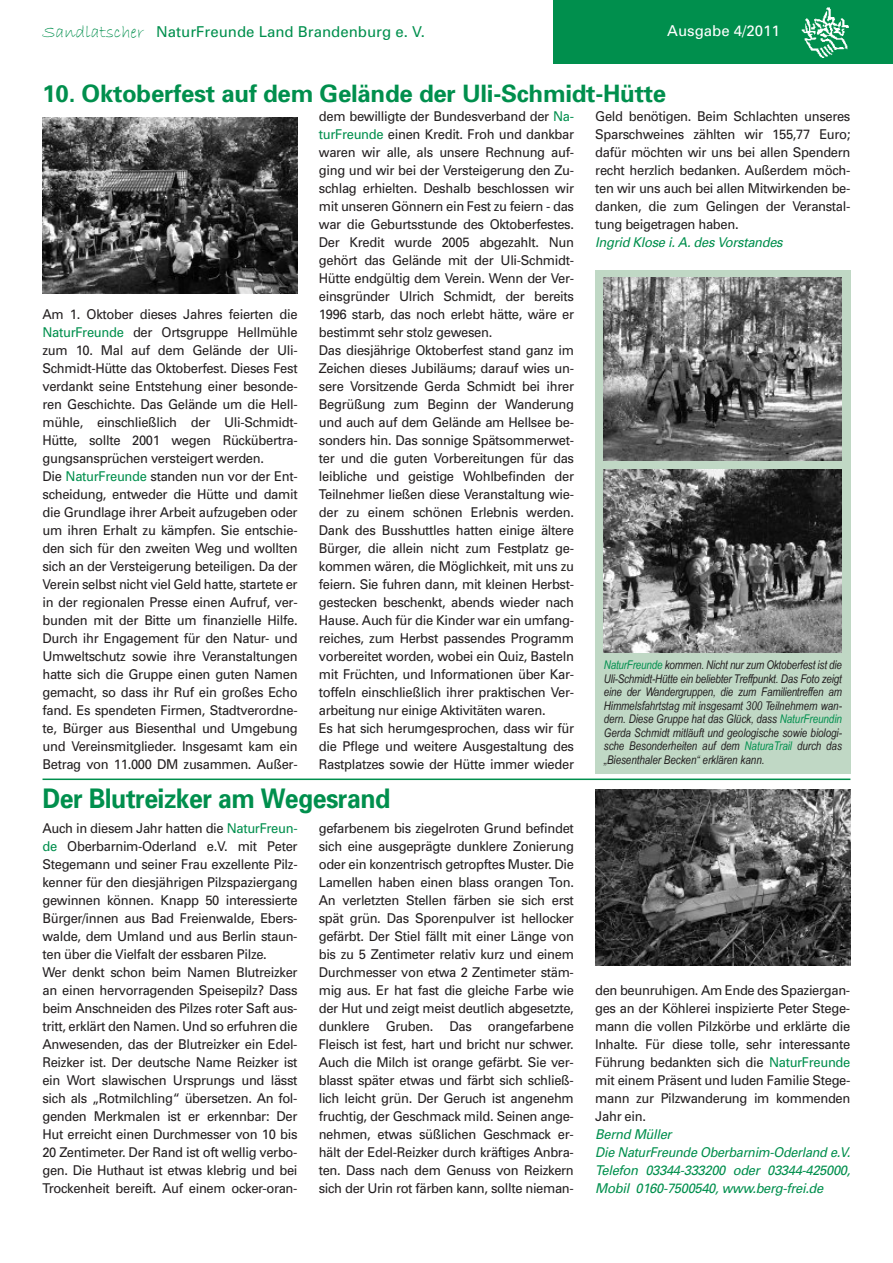
<style>
.page{position:relative;width:893px;height:1263px;background:#fff}
.page>*{position:absolute;margin:0;border:0;box-sizing:border-box;transform-origin:0 0}
.t1{font:700 27px "Univers";letter-spacing:-.02em;color:#008f4d;scale:.92 1}
.t2{font:700 24px "Univers";letter-spacing:-.01em;color:#008f4d}
.t3{font:15px "Univers";color:#008f4d}
.t4{font:15px "Univers";color:#fff}
.t5{font:13.5px/18px "Univers";letter-spacing:-.025em;color:#231f20;scale:.96 1}
.t6{font:italic 13.5px/18px "Univers";letter-spacing:-.025em;color:#008f4d;scale:.96 1}
.t7{font:italic 12px/13.5px "Arial Narrow";letter-spacing:-.005em;color:#231f20;text-align:justify}
.s1{font-family:"Bradley Hand ITC";font-size:18px}
.s2{color:#008f4d}
</style>
<div class="page">
<div style="left:595px;top:270px;width:255px;height:504px;background:#c0d8c5"></div>
<div style="left:553px;top:0;width:340px;height:64px;background:#008f4d"></div>
<img style="left:801px;top:7px;width:48px;height:50px">
<hr style="left:43px;top:778px;width:807px;height:2px;background:#008f4d">
<img style="left:43px;top:118px;width:255px;height:176px">
<img style="left:604px;top:278px;width:238px;height:183px">
<img style="left:604px;top:469px;width:238px;height:183px">
<img style="left:595px;top:789px;width:255px;height:177px">
<p class="t3" style="left:43px;top:26px;width:384px"><span class="s1">Sandlatscher</span> NaturFreunde Land Brandenburg e. V.</p>
<p class="t4" style="left:667px;top:26px;width:114px">Ausgabe 4/2011</p>
<h2 class="t2" style="left:43px;top:85px;width:625px">10. Oktoberfest auf dem Gelände der Uli-Schmidt-Hütte</h2>
<p class="t5" style="left:43px;top:306px;width:267px">Am 1. Oktober dieses Jahres feierten die <span class="s2">NaturFreunde</span> der Ortsgruppe Hellmühle zum 10. Mal auf dem Gelände der Uli-Schmidt-Hütte das Oktoberfest. Dieses Fest verdankt seine Entstehung einer besonde&shy;ren Geschichte. Das Gelände um die Hell&shy;mühle, einschließlich der Uli-Schmidt-Hütte, sollte 2001 wegen Rückübertra&shy;gungsansprüchen versteigert werden.<br>Die <span class="s2">NaturFreunde</span> standen nun vor der Ent&shy;scheidung, entweder die Hütte und damit die Grundlage ihrer Arbeit aufzugeben oder um ihren Erhalt zu kämpfen. Sie entschie&shy;den sich für den zweiten Weg und wollten sich an der Versteigerung beteiligen. Da der Verein selbst nicht viel Geld hatte, startete er in der regionalen Presse einen Aufruf, ver&shy;bunden mit der Bitte um finanzielle Hilfe.<br>Durch ihr Engagement für den Natur- und Umweltschutz sowie ihre Veranstaltungen hatte sich die Gruppe einen guten Namen gemacht, so dass ihr Ruf ein großes Echo fand. Es spendeten Firmen, Stadtverordne&shy;te, Bürger aus Biesenthal und Umgebung und Vereinsmitglieder. Insgesamt kam ein Betrag von 11.000 DM zusammen. Außer-</p>
<p class="t5" style="left:319px;top:108px;width:267px">dem bewilligte der Bundesverband der <span class="s2">Na&shy;turFreunde</span> einen Kredit. Froh und dankbar waren wir alle, als unsere Rechnung auf&shy;ging und wir bei der Versteigerung den Zu&shy;schlag erhielten. Deshalb beschlossen wir mit unseren Gönnern ein Fest zu feiern - das war die Geburtsstunde des Oktoberfestes.<br>Der Kredit wurde 2005 abgezahlt. Nun gehört das Gelände mit der Uli-Schmidt-Hütte endgültig dem Verein. Wenn der Ver&shy;einsgründer Ulrich Schmidt, der bereits 1996 starb, das noch erlebt hätte, wäre er bestimmt sehr stolz gewesen.<br>Das diesjährige Oktoberfest stand ganz im Zeichen dieses Jubiläums; darauf wies un&shy;sere Vorsitzende Gerda Schmidt bei ihrer Begrüßung zum Beginn der Wanderung und auch auf dem Gelände am Hellsee be&shy;sonders hin. Das sonnige Spätsommerwet&shy;ter und die guten Vorbereitungen für das leibliche und geistige Wohlbefinden der Teilnehmer ließen diese Veranstaltung wie&shy;der zu einem schönen Erlebnis werden.<br>Dank des Busshuttles hatten einige ältere Bürger, die allein nicht zum Festplatz ge&shy;kommen wären, die Möglichkeit, mit uns zu feiern. Sie fuhren dann, mit kleinen Herbst&shy;gestecken beschenkt, abends wieder nach Hause. Auch für die Kinder war ein umfang&shy;reiches, zum Herbst passendes Programm vorbereitet worden, wobei ein Quiz, Basteln mit Früchten, und Informationen über Kar&shy;toffeln einschließlich ihrer praktischen Ver&shy;arbeitung nur einige Aktivitäten waren.<br>Es hat sich herumgesprochen, dass wir für die Pflege und weitere Ausgestaltung des Rastplatzes sowie der Hütte immer wieder</p>
<p class="t5" style="left:595px;top:108px;width:267px;text-align:justify">Geld benötigen. Beim Schlachten unseres Sparschweines zählten wir 155,77 Euro; dafür möchten wir uns bei allen Spendern recht herzlich bedanken. Außerdem möch&shy;ten wir uns auch bei allen Mitwirkenden be&shy;danken, die zum Gelingen der Veranstal&shy;tung beigetragen haben.</p>
<p class="t6" style="left:595px;top:234px;width:197px">Ingrid Klose i. A. des Vorstandes</p>
<p class="t7" style="left:604px;top:658px;width:240px"><span class="s2">NaturFreunde</span> kommen. Nicht nur zum Oktoberfest ist die Uli-Schmidt-Hütte ein beliebter Treffpunkt. Das Foto zeigt eine der Wandergruppen, die zum Familientreffen am Himmelsfahrtstag mit insgesamt 300 Teilnehmern wan&shy;dern. Diese Gruppe hat das Glück, dass <span class="s2">NaturFreundin </span>Gerda Schmidt mitläuft und geologische sowie biologi&shy;sche Besonderheiten auf dem <span class="s2">NaturaTrail</span> durch das „Biesenthaler Becken“ erklären kann.</p>
<h1 class="t1" style="left:43px;top:789px;width:379px">Der Blutreizker am Wegesrand</h1>
<p class="t5" style="left:42px;top:820px;width:267px">Auch in diesem Jahr hatten die <span class="s2">NaturFreun&shy;de</span> Oberbarnim-Oderland e.V. mit Peter Stegemann und seiner Frau exzellente Pilz&shy;kenner für den diesjährigen Pilzspaziergang gewinnen können. Knapp 50 interessierte Bürger/innen aus Bad Freienwalde, Ebers&shy;walde, dem Umland und aus Berlin staun&shy;ten über die Vielfalt der essbaren Pilze.<br>Wer denkt schon beim Namen Blutreizker an einen hervorragenden Speisepilz? Dass beim Anschneiden des Pilzes roter Saft aus&shy;tritt, erklärt den Namen. Und so erfuhren die Anwesenden, das der Blutreizker ein Edel-Reizker ist. Der deutsche Name Reizker ist ein Wort slawischen Ursprungs und lässt sich als „Rotmilchling“ übersetzen. An fol&shy;genden Merkmalen ist er erkennbar: Der Hut erreicht einen Durchmesser von 10 bis 20 Zentimeter. Der Rand ist oft wellig verbo&shy;gen. Die Huthaut ist etwas klebrig und bei Trockenheit bereift. Auf einem ocker-oran-</p>
<p class="t5" style="left:319px;top:820px;width:267px;text-align:justify">gefarbenem bis ziegelroten Grund befindet sich eine ausgeprägte dunklere Zonierung oder ein konzentrisch getropftes Muster. Die Lamellen haben einen blass orangen Ton.<br>An verletzten Stellen färben sie sich erst spät grün. Das Sporenpulver ist hellocker gefärbt. Der Stiel fällt mit einer Länge von bis zu 5 Zentimeter relativ kurz und einem Durchmesser von etwa 2 Zentimeter stäm&shy;mig aus. Er hat fast die gleiche Farbe wie der Hut und zeigt meist deutlich abgesetzte, dunklere Gruben. Das orangefarbene Fleisch ist fest, hart und bricht nur schwer.<br>Auch die Milch ist orange gefärbt. Sie ver&shy;blasst später etwas und färbt sich schließ&shy;lich leicht grün. Der Geruch ist angenehm fruchtig, der Geschmack mild. Seinen ange&shy;nehmen, etwas süßlichen Geschmack er&shy;hält der Edel-Reizker durch kräftiges Anbra&shy;ten. Dass nach dem Genuss von Reizkern sich der Urin rot färben kann, sollte nieman-</p>
<p class="t5" style="left:595px;top:982px;width:267px;text-align:justify">den beunruhigen. Am Ende des Spaziergan&shy;ges an der Köhlerei inspizierte Peter Stege&shy;mann die vollen Pilzkörbe und erklärte die Inhalte. Für diese tolle, sehr interessante Führung bedankten sich die <span class="s2">NaturFreunde </span>mit einem Präsent und luden Familie Stege&shy;mann zur Pilzwanderung im kommenden Jahr ein.</p>
<p class="t6" style="left:595px;top:1126px;width:267px">Bernd Müller<br>Die NaturFreunde Oberbarnim-Oderland e.V.<br>Telefon 03344-333200 oder 03344-425000, Mobil 0160-7500540, www.berg-frei.de</p>
</div>
